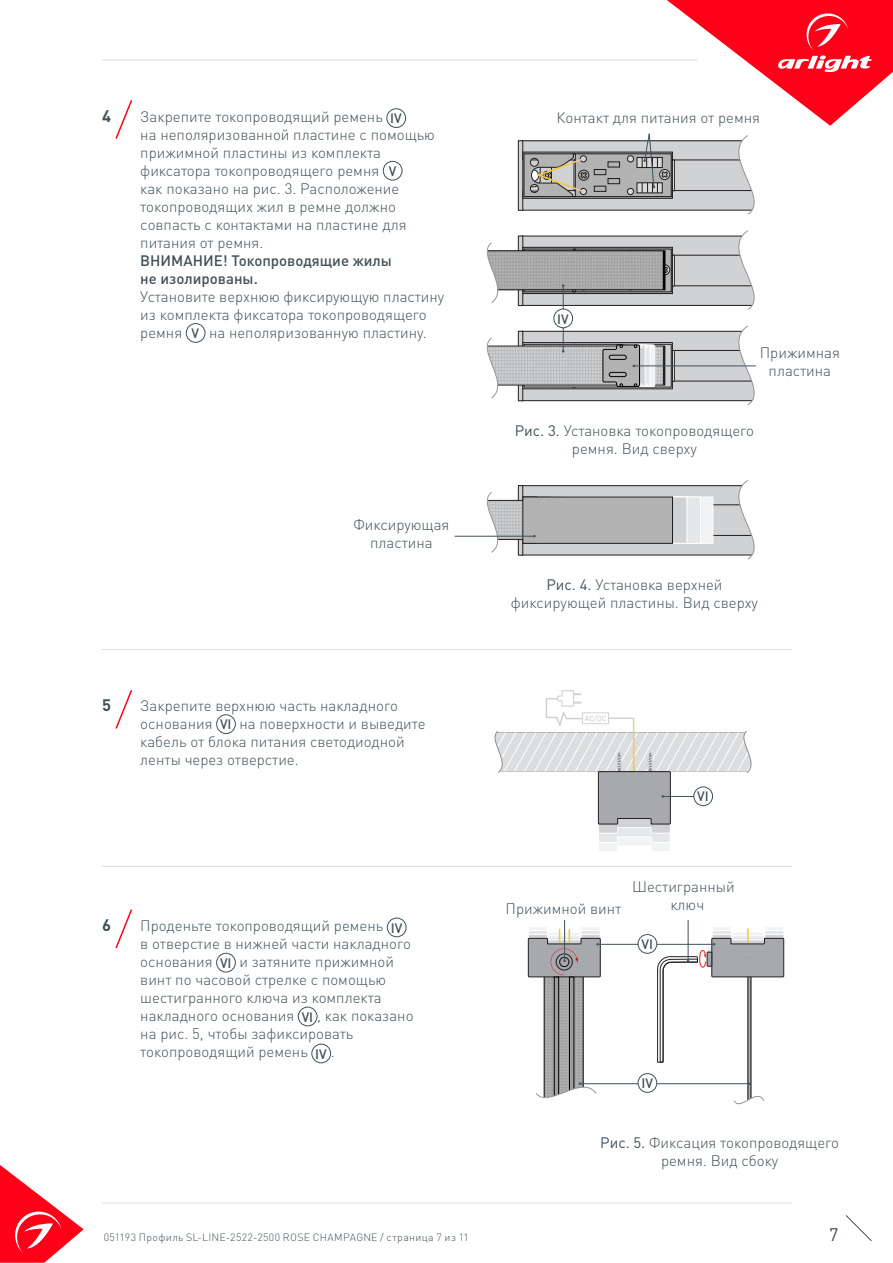
<style>
.page{position:relative;width:893px;height:1263px;background:#fff}
.page>*{position:absolute;margin:0;border:0;box-sizing:border-box;transform-origin:0 0}
.t1{font:18px "DIN Pro";color:#425159}
.t2{font:700 16.5px "DIN Pro";color:#425159}
.t3{font:300 15px/18px "DIN Pro";color:#425159}
.t4{font:500 13.5px "DIN Pro";color:#425159}
.t5{font:300 10.5px "DIN Pro";letter-spacing:.03em;color:#425159}
.s1{font-weight:500}
.s2{font-weight:400}
</style>
<div class="page">
<svg style="left:0;top:1165px;width:84px;height:98px"></svg>
<svg style="left:845px;top:1215px;width:27px;height:26px"></svg>
<svg style="left:667px;top:0;width:226px;height:126px"></svg>
<hr style="left:102px;top:60px;width:595px;height:1px;background:#dcdddf">
<svg style="left:115px;top:100px;width:18px;height:39px"></svg>
<svg style="left:115px;top:690px;width:18px;height:39px"></svg>
<svg style="left:115px;top:909px;width:18px;height:40px"></svg>
<div style="left:521px;top:331px;width:264px;height:70px;background:#d1d2d4"></div>
<div style="left:521px;top:486px;width:264px;height:69px;background:#d1d2d4"></div>
<div style="left:521px;top:236px;width:264px;height:69px;background:#d1d2d4"></div>
<div style="left:521px;top:141px;width:264px;height:69px;background:#d1d2d4"></div>
<hr style="left:522px;top:350px;width:263px;height:1px;background:#231f20">
<hr style="left:522px;top:505px;width:263px;height:1px;background:#231f20">
<hr style="left:522px;top:255px;width:263px;height:1px;background:#231f20">
<hr style="left:522px;top:160px;width:263px;height:1px;background:#231f20">
<hr style="left:522px;top:381px;width:263px;height:1px;background:#231f20">
<hr style="left:522px;top:535px;width:263px;height:1px;background:#231f20">
<hr style="left:522px;top:286px;width:263px;height:1px;background:#231f20">
<hr style="left:522px;top:190px;width:263px;height:1px;background:#231f20">
<svg style="left:719px;top:325px;width:66px;height:80px"></svg>
<svg style="left:719px;top:480px;width:66px;height:80px"></svg>
<svg style="left:719px;top:230px;width:66px;height:80px"></svg>
<svg style="left:719px;top:135px;width:66px;height:80px"></svg>
<div style="left:387px;top:109px;width:19px;height:19px;border:1px solid #425159;border-radius:50%"></div>
<div style="left:383px;top:161px;width:19px;height:19px;border:1px solid #425159;border-radius:50%"></div>
<div style="left:186px;top:323px;width:19px;height:20px;border:1px solid #425159;border-radius:50%"></div>
<div style="left:216px;top:714px;width:20px;height:20px;border:1px solid #425159;border-radius:50%"></div>
<div style="left:387px;top:918px;width:19px;height:19px;border:1px solid #425159;border-radius:50%"></div>
<div style="left:216px;top:953px;width:20px;height:19px;border:1px solid #425159;border-radius:50%"></div>
<div style="left:298px;top:1007px;width:19px;height:19px;border:1px solid #425159;border-radius:50%"></div>
<div style="left:312px;top:1044px;width:19px;height:19px;border:1px solid #425159;border-radius:50%"></div>
<svg style="left:518px;top:133px;width:155px;height:78px"></svg>
<hr style="left:102px;top:649px;width:690px;height:1px;background:#dcdddf">
<hr style="left:102px;top:866px;width:690px;height:1px;background:#dcdddf">
<hr style="left:102px;top:1203px;width:690px;height:1px;background:#dcdddf">
<div style="left:563px;top:497px;width:150px;height:46px;background:#f2f3f4"></div>
<div style="left:551px;top:497px;width:150px;height:46px;background:#e6e7e9;border:1px solid #fff"></div>
<div style="left:537px;top:497px;width:150px;height:46px;background:#d1d2d4;border:1px solid #fff"></div>
<svg style="left:454px;top:485px;width:219px;height:70px"></svg>
<div style="left:554px;top:309px;width:19px;height:19px;border:1px solid #425159;border-radius:50%"></div>
<svg style="left:486px;top:236px;width:187px;height:73px"></svg>
<hr style="left:635px;top:366px;width:121px;height:1px;background:#425159">
<svg style="left:486px;top:328px;width:187px;height:73px"></svg>
<hr style="left:688px;top:920px;width:1px;height:40px;background:#425159">
<hr style="left:564px;top:920px;width:1px;height:40px;background:#425159">
<div style="left:638px;top:934px;width:19px;height:19px;border:1px solid #425159;border-radius:50%"></div>
<svg style="left:494px;top:690px;width:258px;height:161px"></svg>
<div style="left:638px;top:1073px;width:19px;height:19px;border:1px solid #425159;border-radius:50%"></div>
<hr style="left:598px;top:944px;width:40px;height:1px;background:#425159">
<hr style="left:581px;top:1083px;width:57px;height:1px;background:#425159">
<svg style="left:528px;top:926px;width:73px;height:173px"></svg>
<svg style="left:657px;top:926px;width:127px;height:179px"></svg>
<p class="t2" style="left:102px;top:105px;width:10px">4</p>
<p class="t3" style="left:140px;top:107px;width:244px">Закрепите токопроводящий ремень</p>
<p class="t4" style="left:390px;top:109px;width:13px">IV</p>
<p class="t3" style="left:140px;top:125px;width:296px">на неполяризованной пластине с помощью прижимной пластины из комплекта фиксатора токопроводящего ремня</p>
<p class="t4" style="left:389px;top:162px;width:9px">V</p>
<p class="t3" style="left:140px;top:179px;width:306px">как показано на рис. 3. Расположение токопроводящих жил в ремне должно совпасть с контактами на пластине для питания от ремня.<br><span class="s1">ВНИМАНИЕ! Токопроводящие жилы<br>не изолированы.<br></span>Установите верхнюю фиксирующую пластину из комплекта фиксатора токопроводящего ремня</p>
<p class="t4" style="left:192px;top:324px;width:9px">V</p>
<p class="t3" style="left:209px;top:323px;width:219px">на неполяризованную пластину.</p>
<p class="t3" style="left:353px;top:514px;width:98px;text-align:center">Фиксирующая пластина</p>
<p class="t2" style="left:102px;top:694px;width:10px">5</p>
<p class="t3" style="left:140px;top:696px;width:259px">Закрепите верхнюю часть накладного основания</p>
<p class="t4" style="left:220px;top:715px;width:13px">VI</p>
<p class="t3" style="left:140px;top:714px;width:287px;text-indent:99px">на поверхности и выведите кабель от блока питания светодиодной ленты через отверстие.</p>
<p class="t2" style="left:102px;top:914px;width:10px">6</p>
<p class="t3" style="left:140px;top:916px;width:244px">Проденьте токопроводящий ремень</p>
<p class="t4" style="left:391px;top:918px;width:13px">IV</p>
<p class="t3" style="left:140px;top:934px;width:272px">в отверстие в нижней части накладного основания</p>
<p class="t3" style="left:140px;top:952px;width:255px;text-indent:99px">и затяните прижимной винт по часовой стрелке с помощью шестигранного ключа из комплекта накладного основания</p>
<p class="t4" style="left:220px;top:954px;width:13px">VI</p>
<p class="t4" style="left:302px;top:1007px;width:13px">VI</p>
<p class="t3" style="left:140px;top:1006px;width:275px;text-indent:177px">, как показано на рис. 5, чтобы зафиксировать токопроводящий ремень</p>
<p class="t4" style="left:315px;top:1044px;width:13px">IV</p>
<p class="t3" style="left:331px;top:1042px;width:5px">.</p>
<p class="t3" style="left:557px;top:108px;width:205px">Контакт для питания от ремня</p>
<p class="t4" style="left:557px;top:309px;width:13px">IV</p>
<p class="t3" style="left:760px;top:343px;width:82px;text-align:center">Прижимная пластина</p>
<p class="t3" style="left:515px;top:421px;width:241px;text-align:center"><span class="s2">Рис. 3.</span> Установка токопроводящего ремня. Вид сверху</p>
<p class="t3" style="left:511px;top:575px;width:249px;text-align:center"><span class="s2">Рис. 4.</span> Установка верхней фиксирующей пластины. Вид сверху</p>
<p class="t4" style="left:697px;top:787px;width:13px">VI</p>
<p class="t3" style="left:632px;top:877px;width:104px">Шестигранный</p>
<p class="t3" style="left:506px;top:899px;width:117px">Прижимной винт</p>
<p class="t3" style="left:670px;top:895px;width:35px">ключ</p>
<p class="t4" style="left:641px;top:935px;width:13px">VI</p>
<p class="t4" style="left:641px;top:1074px;width:13px">IV</p>
<p class="t3" style="left:600px;top:1132px;width:240px;text-align:center"><span class="s2">Рис. 5.</span> Фиксация токопроводящего ремня. Вид сбоку</p>
<p class="t5" style="left:104px;top:1230px;width:367px">051193 Профиль SL-LINE-2522-2500 ROSE CHAMPAGNE / страница 7 из 11</p>
<p class="t1" style="left:829px;top:1222px;width:11px">7</p>
</div>
